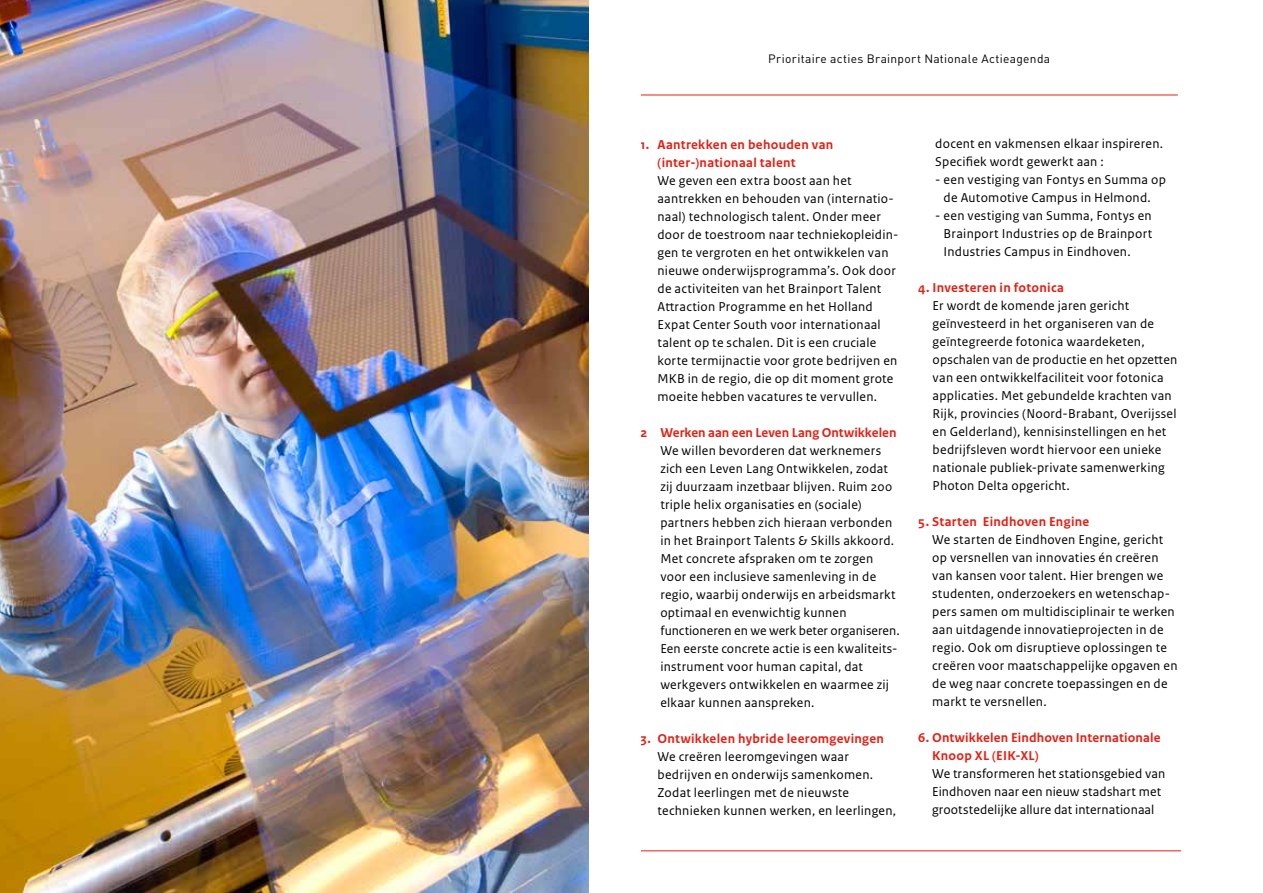
<style>
.page{position:relative;width:1263px;height:893px;background:#fff}
.page>*{position:absolute;margin:0;border:0;box-sizing:border-box;transform-origin:0 0}
.t1{font:13.5px/18px "Rijksoverheid Sans Text";letter-spacing:.02em;color:#000}
.t2{font:700 13.5px/18px "Rijksoverheid Sans Text";letter-spacing:.02em;color:#e41f13}
.t3{font:12px "DINOT";letter-spacing:.025em;color:#000}
</style>
<div class="page">
<hr style="left:85px;top:95px;width:1093px;height:1px;background:#e41f13">
<hr style="left:82px;top:850px;width:1099px;height:1px;background:#e41f13">
<img style="left:0;top:0;width:589px;height:893px">
<div style="left:589px;top:0;width:51px;height:893px;background:#fff"></div>
<p class="t3" style="left:768px;top:51px;width:283px">Prioritaire acties Brainport Nationale Actieagenda</p>
<p class="t2" style="left:657px;top:135px;width:177px;text-indent:-17px">1. Aantrekken en behouden van (inter-)nationaal talent</p>
<p class="t1" style="left:657px;top:171px;width:242px">We geven een extra boost aan het aantrekken en behouden van (internatio&shy;naal) technologisch talent. Onder meer door de toestroom naar techniekopleidin&shy;gen te vergroten en het ontwikkelen van nieuwe onderwijsprogramma’s. Ook door de activiteiten van het Brainport Talent Attraction Programme en het Holland Expat Center South voor internationaal talent op te schalen. Dit is een cruciale korte termijnactie voor grote bedrijven en MKB in de regio, die op dit moment grote moeite hebben vacatures te vervullen.</p>
<p class="t2" style="left:640px;top:423px;width:258px">2 Werken aan een Leven Lang Ontwikkelen</p>
<p class="t1" style="left:660px;top:441px;width:241px">We willen bevorderen dat werknemers zich een Leven Lang Ontwikkelen, zodat zij duurzaam inzetbaar blijven. Ruim 200 triple helix organisaties en (sociale) partners hebben zich hieraan verbonden in het Brainport Talents &amp; Skills akkoord.<br>Met concrete afspraken om te zorgen voor een inclusieve samenleving in de regio, waarbij onderwijs en arbeidsmarkt optimaal en evenwichtig kunnen functioneren en we werk beter organiseren.<br>Een eerste concrete actie is een kwaliteits&shy;instrument voor human capital, dat werkgevers ontwikkelen en waarmee zij elkaar kunnen aanspreken.</p>
<p class="t2" style="left:640px;top:729px;width:245px">3. Ontwikkelen hybride leeromgevingen</p>
<p class="t1" style="left:657px;top:747px;width:240px">We creëren leeromgevingen waar bedrijven en onderwijs samenkomen.<br>Zodat leerlingen met de nieuwste technieken kunnen werken, en leerlingen,</p>
<p class="t1" style="left:935px;top:135px;width:229px">docent en vakmensen elkaar inspireren.<br>Specifiek wordt gewerkt aan :</p>
<p class="t1" style="left:935px;top:171px;width:232px;text-align:center">- een vestiging van Fontys en Summa op de Automotive Campus in Helmond.</p>
<p class="t1" style="left:944px;top:207px;width:210px;text-align:justify;text-indent:-8px">- een vestiging van Summa, Fontys en Brainport Industries op de Brainport Industries Campus in Eindhoven.</p>
<p class="t2" style="left:918px;top:279px;width:147px">4. Investeren in fotonica</p>
<p class="t1" style="left:933px;top:297px;width:246px">Er wordt de komende jaren gericht geïnvesteerd in het organiseren van de geïntegreerde fotonica waardeketen, opschalen van de productie en het opzetten van een ontwikkelfaciliteit voor fotonica applicaties. Met gebundelde krachten van Rijk, provincies (Noord-Brabant, Overijssel en Gelderland), kennisinstellingen en het bedrijfsleven wordt hiervoor een unieke nationale publiek-private samenwerking Photon Delta opgericht.</p>
<p class="t2" style="left:918px;top:513px;width:173px">5. Starten Eindhoven Engine</p>
<p class="t1" style="left:932px;top:531px;width:247px">We starten de Eindhoven Engine, gericht op versnellen van innovaties én creëren van kansen voor talent. Hier brengen we studenten, onderzoekers en wetenschap&shy;pers samen om multidisciplinair te werken aan uitdagende innovatieprojecten in de regio. Ook om disruptieve oplossingen te creëren voor maatschappelijke opgaven en de weg naar concrete toepassingen en de markt te versnellen.</p>
<p class="t2" style="left:932px;top:729px;width:230px;text-indent:-14px">6. Ontwikkelen Eindhoven Internationale<br>Knoop XL (EIK-XL)</p>
<p class="t1" style="left:932px;top:765px;width:235px">We transformeren het stationsgebied van<br>Eindhoven naar een nieuw stadshart met grootstedelijke allure dat internationaal</p>
</div>
